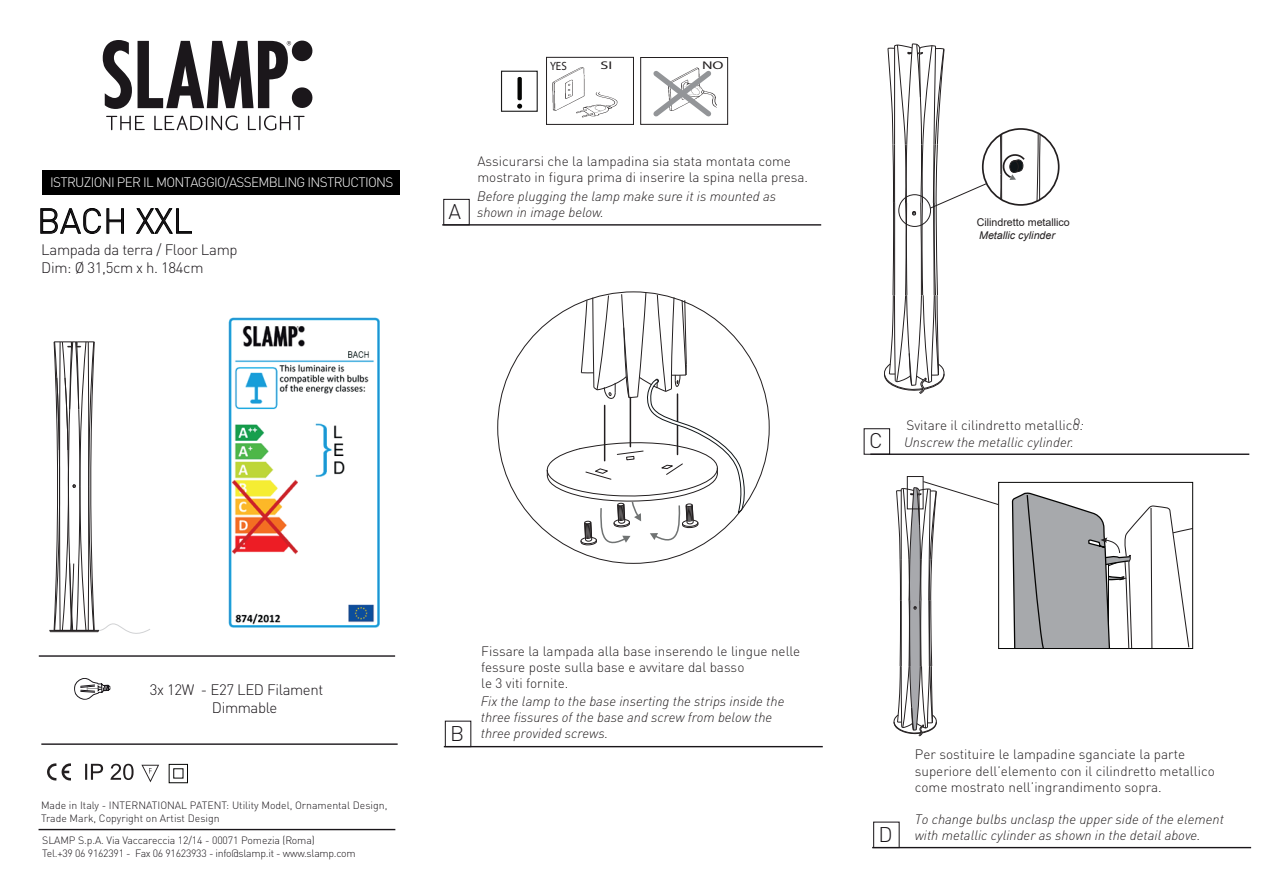
<style>
.page{position:relative;width:1263px;height:893px;background:#fff}
.page>*{position:absolute;margin:0;border:0;box-sizing:border-box;transform-origin:0 0}
.t1{font:300 34.5px "DIN Pro";color:#1b171b}
.t2{font:300 21px "DIN Pro";color:#1a161a}
.t3{font:300 15px/18px "DIN Pro";letter-spacing:-.025em;color:#1a161a}
.t4{font:300 13.5px/16.2px "DIN Pro";color:#231f20}
.t5{font:italic 300 13.5px/16.2px "DINOT";color:#231f20}
.t6{font:300 13.5px "DIN Pro";letter-spacing:-.05em;color:#fff}
.t7{font:12px "Myriad Pro";color:#231f20;scale:.92 1}
.t8{font:11.25px "Myriad Pro";color:#231f20;scale:1.43 1}
.t9{font:10.65px "Arial";color:#231f20}
.t10{font:italic 10.65px "Arial";color:#231f20}
.t11{font:300 10.5px/12.6px "DIN Pro";letter-spacing:-.01em;color:#1a161a}
</style>
<div class="page">
<svg style="left:40px;top:208px;width:61px;height:26px"></svg>
<svg style="left:107px;top:208px;width:17px;height:26px"></svg>
<svg style="left:136px;top:208px;width:56px;height:26px"></svg>
<svg style="left:103px;top:40px;width:210px;height:90px"></svg>
<div style="left:42px;top:171px;width:358px;height:24px;background:#000"></div>
<hr style="left:39px;top:829px;width:356px;height:1px;background:#1a161a">
<div style="left:445px;top:721px;width:26px;height:26px;border:1px solid #1a161a"></div>
<hr style="left:444px;top:746px;width:379px;height:1px;background:#1a161a">
<div style="left:864px;top:428px;width:26px;height:27px;border:1px solid #1a161a"></div>
<hr style="left:870px;top:454px;width:379px;height:1px;background:#1a161a">
<hr style="left:39px;top:655px;width:356px;height:2px;background:#1b171b">
<hr style="left:41px;top:743px;width:357px;height:2px;background:#1b171b">
<div style="left:443px;top:199px;width:27px;height:26px;border:1px solid #1a161a"></div>
<hr style="left:442px;top:224px;width:379px;height:2px;background:#1a161a">
<img style="left:552px;top:67px;width:66px;height:51px">
<div style="left:640px;top:57px;width:88px;height:68px;border:1px solid #231f20"></div>
<div style="left:546px;top:57px;width:88px;height:68px;border:1px solid #231f20"></div>
<svg style="left:653px;top:67px;width:63px;height:50px"></svg>
<div style="left:501px;top:71px;width:37px;height:41px;border:1px solid #1b1b1b"></div>
<svg style="left:517px;top:104px;width:5px;height:5px"></svg>
<div style="left:517px;top:77px;width:5px;height:23px;background:#040503;border-radius:2px"></div>
<svg style="left:542px;top:292px;width:204px;height:259px"></svg>
<svg style="left:880px;top:43px;width:314px;height:694px"></svg>
<div style="left:873px;top:822px;width:27px;height:26px;border:1px solid #1a161a"></div>
<hr style="left:872px;top:847px;width:379px;height:1px;background:#1a161a">
<svg style="left:74px;top:678px;width:37px;height:22px"></svg>
<hr style="left:49px;top:630px;width:50px;height:1px;background:#231f20">
<svg style="left:50px;top:341px;width:100px;height:293px"></svg>
<div style="left:169px;top:764px;width:19px;height:19px;border:1px solid #040503"></div>
<svg style="left:47px;top:763px;width:9px;height:18px"></svg>
<svg style="left:62px;top:763px;width:9px;height:18px"></svg>
<svg style="left:85px;top:764px;width:18px;height:16px"></svg>
<svg style="left:110px;top:764px;width:24px;height:16px"></svg>
<svg style="left:141px;top:765px;width:18px;height:17px"></svg>
<img style="left:228px;top:317px;width:152px;height:311px">
<p class="t6" style="left:50px;top:172px;width:345px">ISTRUZIONI PER IL MONTAGGIO/ASSEMBLING INSTRUCTIONS</p>
<h1 class="t1" style="left:37px;top:194px;width:157px">BACH XXL</h1>
<p class="t3" style="left:41px;top:240px;width:198px">Lampada da terra / Floor Lamp<br>Dim: Ø 31,5cm x h. 184cm</p>
<p class="t7" style="left:550px;top:58px;width:20px">YES</p>
<p class="t8" style="left:601px;top:58px;width:10px">SI</p>
<p class="t8" style="left:702px;top:58px;width:17px">NO</p>
<h2 class="t2" style="left:448px;top:195px;width:14px">A</h2>
<p class="t4" style="left:477px;top:152px;width:332px">Assicurarsi che la lampadina sia stata montata come mostrato in figura prima di inserire la spina nella presa.</p>
<p class="t5" style="left:477px;top:188px;width:300px">Before plugging the lamp make sure it is mounted as shown in image below.</p>
<p class="t9" style="left:977px;top:215px;width:95px">Cilindretto metallico</p>
<p class="t10" style="left:979px;top:229px;width:77px">Metallic cylinder</p>
<h2 class="t2" style="left:869px;top:424px;width:15px">C</h2>
<p class="t4" style="left:1074px;top:411px;width:12px">o.</p>
<p class="t4" style="left:906px;top:415px;width:178px">Svitare il cilindretto metallico.</p>
<p class="t5" style="left:904px;top:434px;width:171px">Unscrew the metallic cylinder.</p>
<p class="t3" style="left:212px;top:679px;width:113px;text-indent:-62px">3x 12W - E27 LED Filament<br>Dimmable</p>
<p class="t11" style="left:41px;top:798px;width:348px">Made in Italy - INTERNATIONAL PATENT: Utility Model, Ornamental Design,<br>Trade Mark, Copyright on Artist Design</p>
<p class="t11" style="left:42px;top:833px;width:315px">SLAMP S.p.A. Via Vaccareccia 12/14 - 00071 Pomezia (Roma)<br>Tel.+39 06 9162391 - Fax 06 91623933 - info@slamp.it - www.slamp.com</p>
<h2 class="t2" style="left:450px;top:717px;width:16px">B</h2>
<p class="t4" style="left:481px;top:642px;width:321px">Fissare la lampada alla base inserendo le lingue nelle fessure poste sulla base e avvitare dal basso<br>le 3 viti fornite.</p>
<p class="t5" style="left:481px;top:693px;width:305px">Fix the lamp to the base inserting the strips inside the three fissures of the base and screw from below the three provided screws.</p>
<h2 class="t2" style="left:878px;top:818px;width:16px">D</h2>
<p class="t4" style="left:915px;top:745px;width:301px">Per sostituire le lampadine sganciate la parte superiore dell’elemento con il cilindretto metallico come mostrato nell’ingrandimento sopra.</p>
<p class="t5" style="left:915px;top:811px;width:311px">To change bulbs unclasp the upper side of the element with metallic cylinder as shown in the detail above.</p>
</div>
